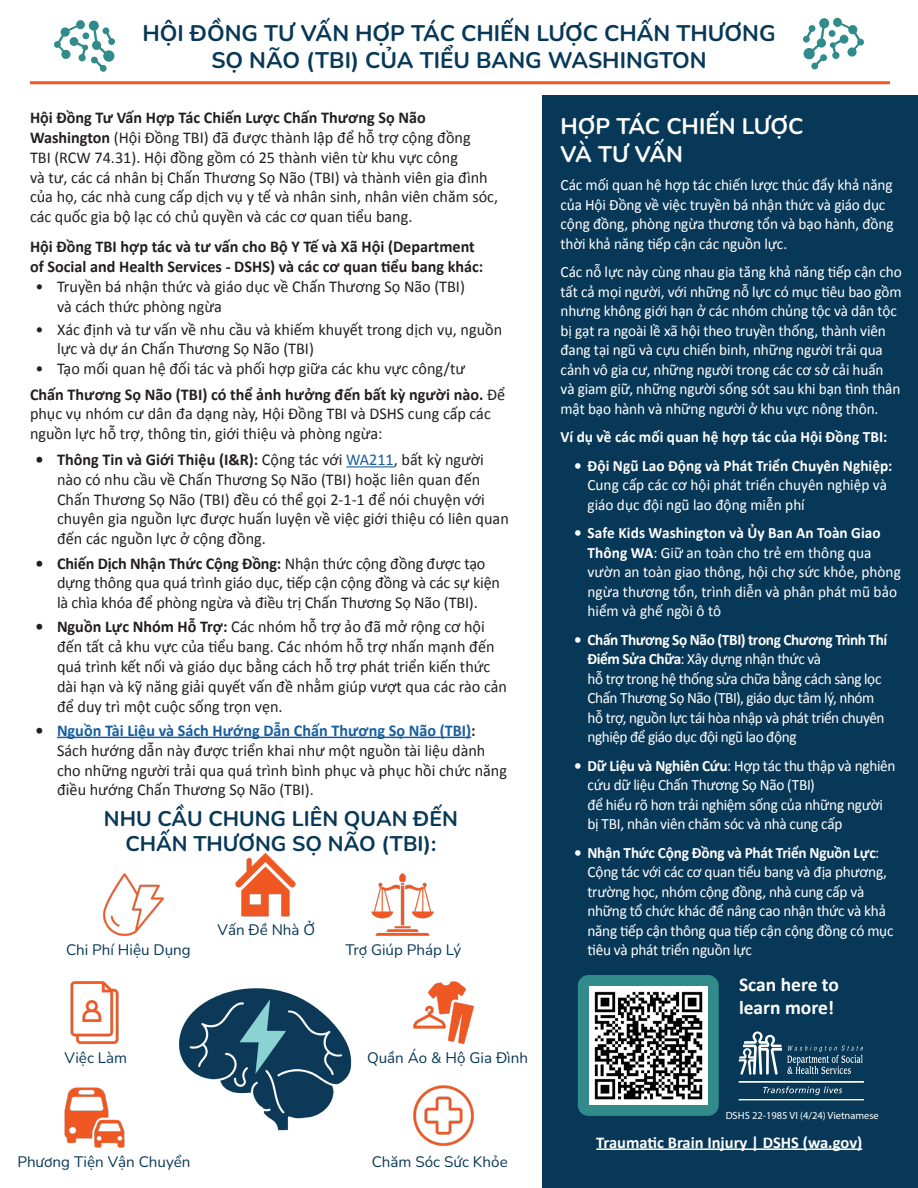
<style>
.page{position:relative;width:918px;height:1188px;background:#fff}
.page>*{position:absolute;margin:0;border:0;box-sizing:border-box;transform-origin:0 0}
.t1{font:700 22.5px/27px "Nunito";color:#083857;text-align:center}
.t2{font:700 22.5px/28.5px "Nunito";color:#fff}
.t3{font:700 21.15px/25.3px "Nunito";color:#083857;text-align:center}
.t4{font:700 19.5px/23.4px "Calibri";color:#fff}
.t5{font:16.5px/19.8px "Calibri";color:#231f20}
.t6{font:700 16.5px/19.8px "Calibri";color:#231f20}
.t7{font:700 16.5px "Calibri";color:#fff}
.t8{font:15.75px/19.5px "Calibri";letter-spacing:-.01em;color:#fff}
.t9{font:15.75px/19.5px "Calibri";letter-spacing:-.03em;color:#fff}
.t10{font:700 15.75px "Calibri";letter-spacing:.005em;color:#fff}
.t11{font:15.15px "Nunito";color:#083857}
.t12{font:10.5px "Myriad Pro";color:#fff}
.s1{font-weight:700}
.s2{color:#175d9e}
.s3{font-weight:700;color:#175d9e}
</style>
<div class="page">
<div style="left:542px;top:96px;width:376px;height:1092px;background:#083857"></div>
<hr style="left:346px;top:466px;width:48px;height:1px;background:#175d9e">
<hr style="left:57px;top:737px;width:414px;height:1px;background:#175d9e">
<hr style="left:30px;top:81px;width:860px;height:3px;background:#f05722">
<img style="left:179px;top:988px;width:173px;height:143px">
<img style="left:235px;top:853px;width:61px;height:64px">
<img style="left:371px;top:873px;width:63px;height:63px">
<img style="left:413px;top:981px;width:61px;height:63px">
<img style="left:102px;top:873px;width:62px;height:63px">
<img style="left:70px;top:981px;width:49px;height:63px">
<img style="left:64px;top:1087px;width:61px;height:61px">
<img style="left:413px;top:1085px;width:61px;height:61px">
<div style="left:76px;top:20px;width:9px;height:9px;background:#328b8b;border-radius:50%"></div>
<div style="left:54px;top:41px;width:7px;height:7px;background:#328b8b;border-radius:50%"></div>
<div style="left:89px;top:21px;width:10px;height:10px;background:#328b8b;border-radius:50%"></div>
<div style="left:103px;top:50px;width:11px;height:12px;background:#328b8b;border-radius:50%"></div>
<svg style="left:58px;top:25px;width:54px;height:43px"></svg>
<div style="left:103px;top:27px;width:6px;height:7px;background:#328b8b;border-radius:50%"></div>
<div style="left:108px;top:38px;width:7px;height:7px;background:#328b8b;border-radius:50%"></div>
<div style="left:100px;top:65px;width:7px;height:7px;background:#328b8b;border-radius:50%"></div>
<div style="left:91px;top:57px;width:7px;height:6px;background:#328b8b;border-radius:50%"></div>
<div style="left:833px;top:18px;width:9px;height:9px;background:#328b8b;border-radius:50%"></div>
<div style="left:857px;top:39px;width:7px;height:7px;background:#328b8b;border-radius:50%"></div>
<svg style="left:819px;top:18px;width:10px;height:10px"></svg>
<div style="left:804px;top:48px;width:11px;height:11px;background:#328b8b;border-radius:50%"></div>
<svg style="left:806px;top:22px;width:54px;height:44px"></svg>
<div style="left:809px;top:25px;width:6px;height:7px;background:#328b8b;border-radius:50%"></div>
<div style="left:803px;top:36px;width:7px;height:7px;background:#328b8b;border-radius:50%"></div>
<div style="left:811px;top:63px;width:7px;height:6px;background:#328b8b;border-radius:50%"></div>
<div style="left:820px;top:54px;width:7px;height:7px;background:#328b8b;border-radius:50%"></div>
<div style="left:578px;top:975px;width:141px;height:141px;background:#328b8b;border-radius:11px"></div>
<img style="left:589px;top:987px;width:118px;height:117px">
<hr style="left:596px;top:1148px;width:266px;height:2px;background:#fff">
<svg style="left:739px;top:1031px;width:124px;height:44px"></svg>
<svg style="left:763px;top:1086px;width:79px;height:9px"></svg>
<div style="left:739px;top:1081px;width:125px;height:1px;border:1px solid #fff"></div>
<div style="left:739px;top:1099px;width:125px;height:1px;border:1px solid #fff"></div>
<p class="t1" style="left:142px;top:18px;width:635px">HỘI ĐỒNG TƯ VẤN HỢP TÁC CHIẾN LƯỢC CHẤN THƯƠNG<br>SỌ NÃO (TBI) CỦA TIỂU BANG WASHINGTON</p>
<p class="t2" style="left:561px;top:111px;width:244px">HỢP TÁC CHIẾN LƯỢC<br>VÀ TƯ VẤN</p>
<p class="t8" style="left:561px;top:175px;width:335px">Các mối quan hệ hợp tác chiến lược thúc đẩy khả năng của Hội Đồng về việc truyền bá nhận thức và giáo dục cộng đồng, phòng ngừa thương tổn và bạo hành, đồng thời khả năng tiếp cận các nguồn lực.</p>
<p class="t8" style="left:561px;top:262px;width:343px">Các nỗ lực này cùng nhau gia tăng khả năng tiếp cận cho tất cả mọi người, với những nỗ lực có mục tiêu bao gồm nhưng không giới hạn ở các nhóm chủng tộc và dân tộc bị gạt ra ngoài lề xã hội theo truyền thống, thành viên đang tại ngũ và cựu chiến binh, những người trải qua cảnh vô gia cư, những người trong các cơ sở cải huấn<br>và giam giữ, những người sống sót sau khi bạn tình thân mật bạo hành và những người ở khu vực nông thôn.</p>
<p class="t10" style="left:561px;top:427px;width:328px">Ví dụ về các mối quan hệ hợp tác của Hội Đồng TBI:</p>
<p class="t8" style="left:588px;top:456px;width:306px;text-indent:-14px"><span class="s1">• Đội Ngũ Lao Động và Phát Triển Chuyên Nghiệp:<br></span>Cung cấp các cơ hội phát triển chuyên nghiệp và giáo dục đội ngũ lao động miễn phí</p>
<p class="t8" style="left:588px;top:523px;width:315px;text-indent:-14px"><span class="s1">• Safe Kids Washington và Ủy Ban An Toàn Giao Thông WA</span>: Giữ an toàn cho trẻ em thông qua vườn an toàn giao thông, hội chợ sức khỏe, phòng ngừa thương tổn, trình diễn và phân phát mũ bảo hiểm và ghế ngồi ô tô</p>
<p class="t9" style="left:588px;top:630px;width:301px;text-indent:-14px"><span class="s1">• Chấn Thương Sọ Não (TBI) trong Chương Trình Thí Điểm Sửa Chữa</span>: Xây dựng nhận thức và<br>hỗ trợ trong hệ thống sửa chữa bằng cách sàng lọc Chấn Thương Sọ Não (TBI), giáo dục tâm lý, nhóm hỗ trợ, nguồn lực tái hòa nhập và phát triển chuyên nghiệp để giáo dục đội ngũ lao động</p>
<p class="t8" style="left:588px;top:756px;width:310px;text-indent:-14px"><span class="s1">• Dữ Liệu và Nghiên Cứu</span>: Hợp tác thu thập và nghiên cứu dữ liệu Chấn Thương Sọ Não (TBI)<br>để hiểu rõ hơn trải nghiệm sống của những người bị TBI, nhân viên chăm sóc và nhà cung cấp</p>
<p class="t8" style="left:588px;top:843px;width:307px;text-indent:-14px"><span class="s1">• Nhận Thức Cộng Đồng và Phát Triển Nguồn Lực</span>:<br>Cộng tác với các cơ quan tiểu bang và địa phương, trường học, nhóm cộng đồng, nhà cung cấp và những tổ chức khác để nâng cao nhận thức và khả năng tiếp cận thông qua tiếp cận cộng đồng có mục tiêu và phát triển nguồn lực</p>
<p class="t5" style="left:30px;top:108px;width:470px"><span class="s1">Hội Đồng Tư Vấn Hợp Tác Chiến Lược Chấn Thương Sọ Não Washington</span> (Hội Đồng TBI) đã được thành lập để hỗ trợ cộng đồng<br>TBI (RCW 74.31). Hội đồng gồm có 25 thành viên từ khu vực công<br>và tư, các cá nhân bị Chấn Thương Sọ Não (TBI) và thành viên gia đình của họ, các nhà cung cấp dịch vụ y tế và nhân sinh, nhân viên chăm sóc, các quốc gia bộ lạc có chủ quyền và các cơ quan tiểu bang.</p>
<p class="t6" style="left:30px;top:237px;width:455px">Hội Đồng TBI hợp tác và tư vấn cho Bộ Y Tế và Xã Hội (Department of Social and Health Services - DSHS) và các cơ quan tiểu bang khác:</p>
<p class="t5" style="left:57px;top:277px;width:409px;text-indent:-22px">• Truyền bá nhận thức và giáo dục về Chấn Thương Sọ Não (TBI) và cách thức phòng ngừa</p>
<p class="t5" style="left:57px;top:319px;width:447px;text-indent:-22px">• Xác định và tư vấn về nhu cầu và khiếm khuyết trong dịch vụ, nguồn lực và dự án Chấn Thương Sọ Não (TBI)</p>
<p class="t5" style="left:35px;top:359px;width:431px">• Tạo mối quan hệ đối tác và phối hợp giữa các khu vực công/tư</p>
<p class="t5" style="left:30px;top:384px;width:477px"><span class="s1">Chấn Thương Sọ Não (TBI) có thể ảnh hưởng đến bất kỳ người nào.</span> Để phục vụ nhóm cư dân đa dạng này, Hội Đồng TBI và DSHS cung cấp các nguồn lực hỗ trợ, thông tin, giới thiệu và phòng ngừa:</p>
<p class="t5" style="left:57px;top:450px;width:453px;text-indent:-22px"><span class="s1">• Thông Tin và Giới Thiệu (I&amp;R):</span> Cộng tác với <span class="s2">WA211</span>, bất kỳ người nào có nhu cầu về Chấn Thương Sọ Não (TBI) hoặc liên quan đến Chấn Thương Sọ Não (TBI) đều có thể gọi 2-1-1 để nói chuyện với chuyên gia nguồn lực được huấn luyện về việc giới thiệu có liên quan đến các nguồn lực ở cộng đồng.</p>
<p class="t5" style="left:57px;top:553px;width:445px;text-indent:-22px"><span class="s1">• Chiến Dịch Nhận Thức Cộng Đồng:</span> Nhận thức cộng đồng được tạo dựng thông qua quá trình giáo dục, tiếp cận cộng đồng và các sự kiện là chìa khóa để phòng ngừa và điều trị Chấn Thương Sọ Não (TBI).</p>
<p class="t5" style="left:57px;top:617px;width:452px;text-indent:-22px"><span class="s1">• Nguồn Lực Nhóm Hỗ Trợ:</span> Các nhóm hỗ trợ ảo đã mở rộng cơ hội đến tất cả khu vực của tiểu bang. Các nhóm hỗ trợ nhấn mạnh đến quá trình kết nối và giáo dục bằng cách hỗ trợ phát triển kiến thức dài hạn và kỹ năng giải quyết vấn đề nhằm giúp vượt qua các rào cản để duy trì một cuộc sống trọn vẹn.</p>
<p class="t5" style="left:57px;top:721px;width:452px;text-indent:-22px"><span class="s1">•</span> <span class="s3">Nguồn Tài Liệu và Sách Hướng Dẫn Chấn Thương Sọ Não (TBI)</span><span class="s1">:<br></span>Sách hướng dẫn này được triển khai như một nguồn tài liệu dành cho những người trải qua quá trình bình phục và phục hồi chức năng điều hướng Chấn Thương Sọ Não (TBI).</p>
<p class="t3" style="left:104px;top:805px;width:355px">NHU CẦU CHUNG LIÊN QUAN ĐẾN<br>CHẤN THƯƠNG SỌ NÃO (TBI):</p>
<p class="t11" style="left:218px;top:919px;width:99px">Vấn Đề Nhà Ở</p>
<p class="t11" style="left:345px;top:939px;width:117px">Trợ Giúp Pháp Lý</p>
<p class="t11" style="left:66px;top:939px;width:126px">Chi Phí Hiệu Dụng</p>
<p class="t11" style="left:65px;top:1047px;width:64px">Việc Làm</p>
<p class="t11" style="left:367px;top:1047px;width:162px">Quần Áo &amp; Hộ Gia Đình</p>
<p class="t11" style="left:17px;top:1151px;width:175px">Phương Tiện Vận Chuyển</p>
<p class="t11" style="left:372px;top:1151px;width:138px">Chăm Sóc Sức Khỏe</p>
<p class="t4" style="left:739px;top:973px;width:102px">Scan here to learn more!</p>
<p class="t12" style="left:726px;top:1109px;width:155px">DSHS 22-1985 VI (4/24) Vietnamese</p>
<p class="t7" style="left:596px;top:1132px;width:268px">Traumatic Brain Injury | DSHS (wa.gov)</p>
</div>
